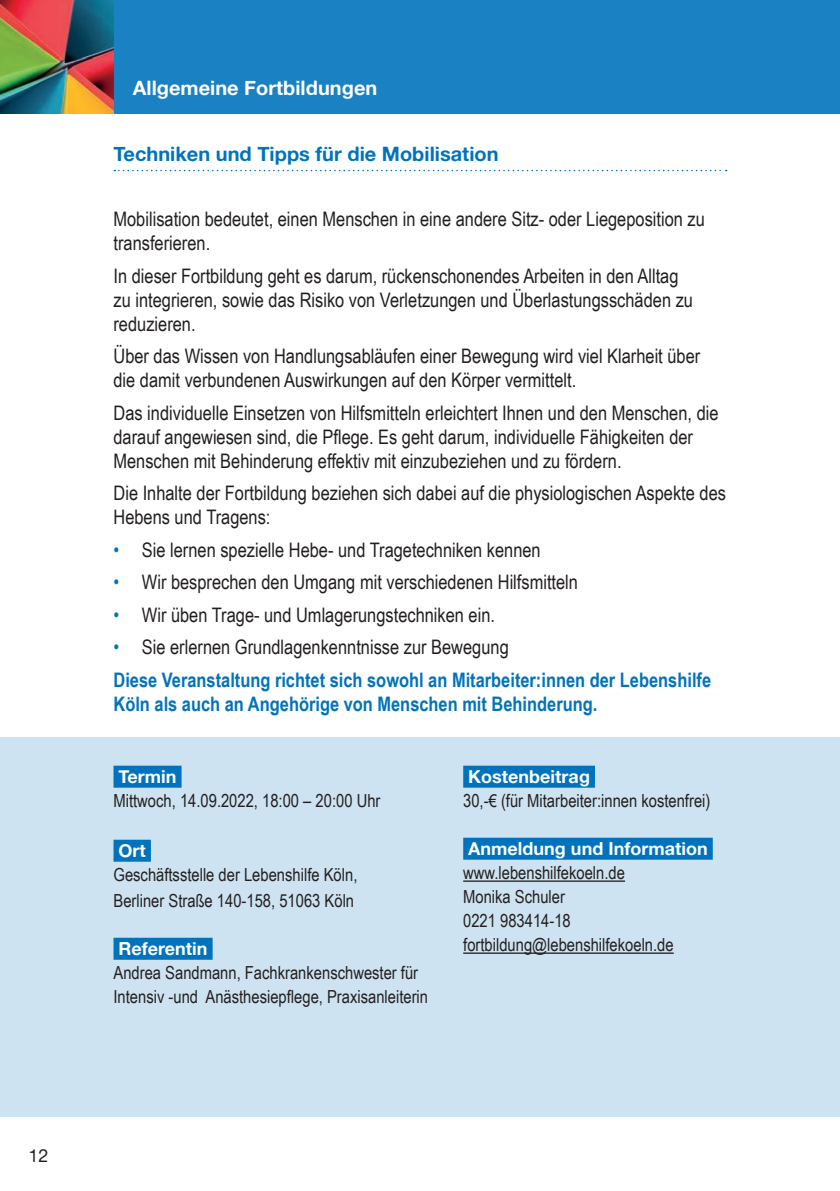
<style>
.page{position:relative;width:840px;height:1191px;background:#fff}
.page>*{position:absolute;margin:0;border:0;box-sizing:border-box;transform-origin:0 0}
.t1{font:20px/24px "Arial Narrow";color:#231f20}
.t2{font:700 20px/32.4px "Arial Narrow";color:#0073bc}
.t3{font:20px "Alte Haas Grotesk Bold";color:#0073bc}
.t4{font:20px "Alte Haas Grotesk Bold";color:#fff}
.t5{font:18px/24px "Arial Narrow";color:#231f20}
.t6{font:18px "Alte Haas Grotesk Bold";color:#fff}
.t7{font:18px "Alte Haas Grotesk";color:#231f20}
.s1{color:#0073bc}
.s2{font-weight:400}
.s3{font-weight:400;color:#231f20}
</style>
<div class="page">
<div style="left:0;top:737px;width:839px;height:380px;background:#cde3f1"></div>
<div style="left:0;top:0;width:839px;height:113px;background:#1a81c2"></div>
<svg style="left:114px;top:170px;width:612px;height:1px"></svg>
<div style="left:113px;top:765px;width:68px;height:22px;background:#0073bc"></div>
<div style="left:113px;top:839px;width:38px;height:22px;background:#0073bc"></div>
<div style="left:113px;top:937px;width:99px;height:22px;background:#0073bc"></div>
<div style="left:463px;top:765px;width:131px;height:22px;background:#0073bc"></div>
<div style="left:463px;top:837px;width:249px;height:22px;background:#0073bc"></div>
<hr style="left:463px;top:880px;width:161px;height:1px;background:#231f20">
<hr style="left:463px;top:952px;width:210px;height:1px;background:#231f20">
<img style="left:0;top:0;width:113px;height:113px">
<p class="t7" style="left:28px;top:1144px;width:22px">12</p>
<p class="t4" style="left:133px;top:76px;width:246px">Allgemeine Fortbildungen</p>
<p class="t3" style="left:113px;top:142px;width:386px">Techniken und Tipps für die Mobilisation</p>
<p class="t1" style="left:113px;top:206px;width:592px">Mobilisation bedeutet, einen Menschen in eine andere Sitz- oder Liegeposition zu transferieren.</p>
<p class="t1" style="left:113px;top:263px;width:580px">In dieser Fortbildung geht es darum, rückenschonendes Arbeiten in den Alltag zu integrieren, sowie das Risiko von Verletzungen und Überlastungsschäden zu reduzieren.</p>
<p class="t1" style="left:113px;top:343px;width:588px">Über das Wissen von Handlungsabläufen einer Bewegung wird viel Klarheit über die damit verbundenen Auswirkungen auf den Körper vermittelt.</p>
<p class="t1" style="left:113px;top:400px;width:606px">Das individuelle Einsetzen von Hilfsmitteln erleichtert Ihnen und den Menschen, die darauf angewiesen sind, die Pflege. Es geht darum, individuelle Fähigkeiten der<br>Menschen mit Behinderung effektiv mit einzubeziehen und zu fördern.</p>
<p class="t1" style="left:113px;top:480px;width:613px">Die Inhalte der Fortbildung beziehen sich dabei auf die physiologischen Aspekte des<br>Hebens und Tragens:</p>
<p class="t1" style="left:113px;top:537px;width:428px"><span class="s1">•</span> Sie lernen spezielle Hebe- und Tragetechniken kennen</p>
<p class="t1" style="left:113px;top:569px;width:466px"><span class="s1">•</span> Wir besprechen den Umgang mit verschiedenen Hilfsmitteln</p>
<p class="t1" style="left:113px;top:602px;width:383px"><span class="s1">•</span> Wir üben Trage- und Umlagerungstechniken ein.</p>
<p class="t2" style="left:113px;top:630px;width:598px"><span class="s2">•</span> <span class="s3">Sie erlernen Grundlagenkenntnisse zur Bewegung<br></span>Diese Veranstaltung richtet sich sowohl an Mitarbeiter:innen der Lebenshilfe</p>
<p class="t2" style="left:113px;top:687px;width:485px">Köln als auch an Angehörige von Menschen mit Behinderung.</p>
<p class="t6" style="left:118px;top:765px;width:59px">Termin</p>
<p class="t5" style="left:113px;top:788px;width:268px">Mittwoch, 14.09.2022, 18:00 – 20:00 Uhr</p>
<p class="t6" style="left:118px;top:839px;width:29px">Ort</p>
<p class="t5" style="left:113px;top:861px;width:245px;line-height:26px">Geschäftsstelle der Lebenshilfe Köln,<br>Berliner Straße 140-158, 51063 Köln</p>
<p class="t6" style="left:118px;top:937px;width:90px">Referentin</p>
<p class="t5" style="left:113px;top:960px;width:316px">Andrea Sandmann, Fachkrankenschwester für<br>Intensiv -und Anästhesiepflege, Praxisanleiterin</p>
<p class="t6" style="left:468px;top:765px;width:123px">Kostenbeitrag</p>
<p class="t5" style="left:463px;top:788px;width:248px">30,-€ (für Mitarbeiter:innen kostenfrei)</p>
<p class="t6" style="left:468px;top:837px;width:241px">Anmeldung und Information</p>
<p class="t5" style="left:463px;top:860px;width:212px">www.lebenshilfekoeln.de<br>Monika Schuler<br>0221 983414-18 fortbildung@lebenshilfekoeln.de</p>
</div>
